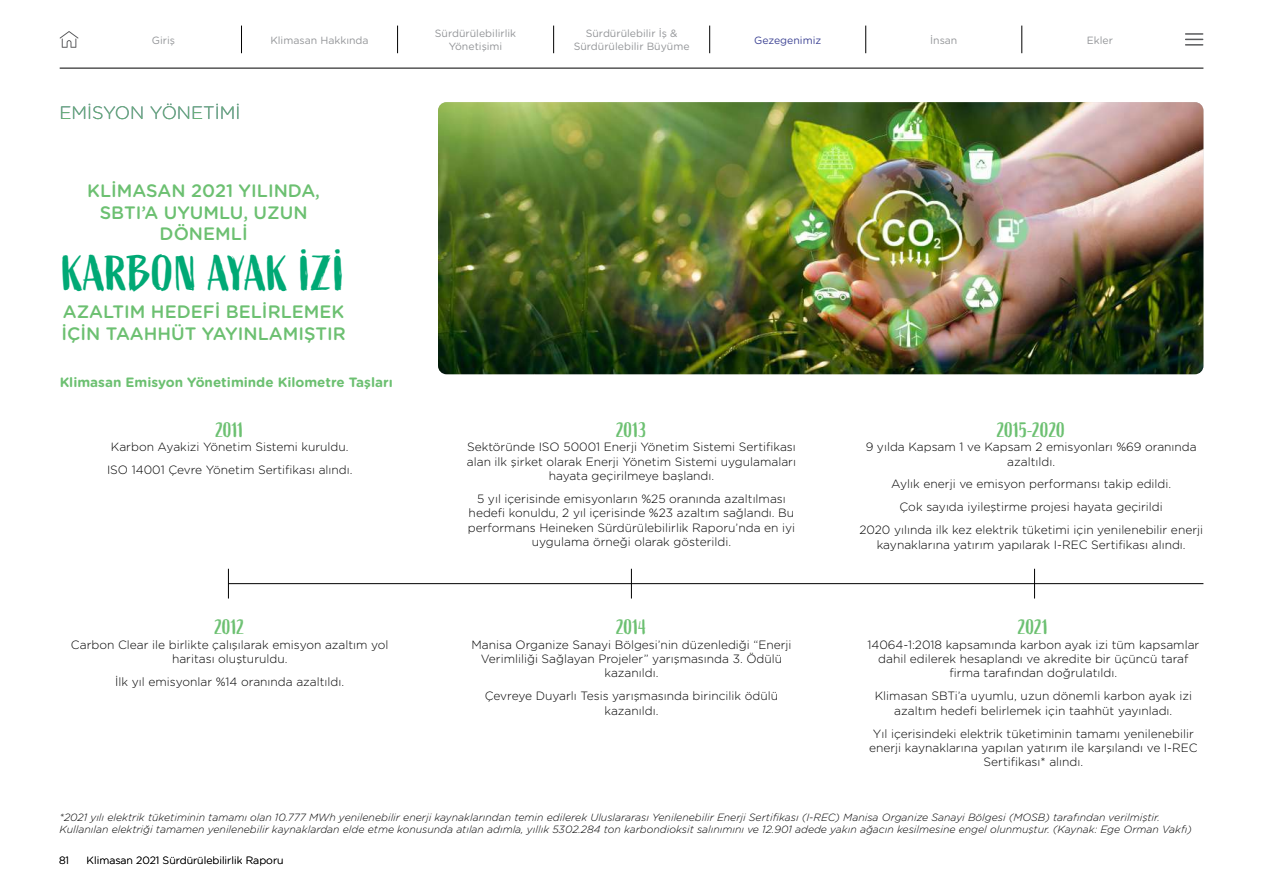
<style>
.page{position:relative;width:1263px;height:893px;background:#fff}
.page>*{position:absolute;margin:0;border:0;box-sizing:border-box;transform-origin:0 0}
.t1{font:49.5px "Active";letter-spacing:-.005em;color:#00a975}
.t2{font:21px "Active";color:#6cc071}
.t3{font:500 18px/21.6px "Gotham Rounded";color:#6cc071;text-align:center}
.t4{font:300 18px "Gotham Rounded";color:#6cc071}
.t5{font:700 13.5px "Gotham Rounded";color:#6cc071}
.t6{font:300 12px/14.4px "Gotham Rounded";color:#000;text-align:center}
.t7{font:italic 300 10.5px/12.6px "Gotham Rounded";color:#000}
.t8{font:10.5px/12.6px "Gotham Rounded";color:#939598;text-align:center}
.t9{font:300 10.5px "Gotham Rounded";color:#000}
.t10{font:10.5px "Gotham Rounded";color:#3d4394}
.s1{color:#3d4394}
</style>
<div class="page">
<svg style="left:241px;top:26px;width:1px;height:27px"></svg>
<svg style="left:397px;top:26px;width:1px;height:27px"></svg>
<svg style="left:553px;top:26px;width:1px;height:27px"></svg>
<svg style="left:709px;top:26px;width:1px;height:27px"></svg>
<svg style="left:865px;top:26px;width:1px;height:27px"></svg>
<svg style="left:1021px;top:26px;width:1px;height:27px"></svg>
<svg style="left:1185px;top:33px;width:18px;height:13px"></svg>
<svg style="left:60px;top:31px;width:18px;height:17px"></svg>
<hr style="left:60px;top:68px;width:1143px;height:1px;background:#000">
<img style="left:438px;top:102px;width:765px;height:272px">
<svg style="left:228px;top:569px;width:1px;height:29px"></svg>
<svg style="left:631px;top:569px;width:1px;height:29px"></svg>
<svg style="left:1034px;top:569px;width:1px;height:29px"></svg>
<hr style="left:228px;top:583px;width:975px;height:1px;background:#000">
<p class="t8" style="left:152px;top:33px;width:25px">Giriş</p>
<p class="t8" style="left:270px;top:33px;width:100px">Klimasan Hakkında</p>
<p class="t8" style="left:435px;top:27px;width:83px">Sürdürülebilirlik<br>Yönetişimi</p>
<p class="t8" style="left:574px;top:27px;width:117px">Sürdürülebilir İş &amp;<br>Sürdürülebilir Büyüme</p>
<p class="t10" style="left:754px;top:33px;width:69px">Gezegenimiz</p>
<p class="t8" style="left:930px;top:33px;width:29px">İnsan</p>
<p class="t8" style="left:1087px;top:33px;width:28px">Ekler</p>
<h3 class="t4" style="left:60px;top:101px;width:179px"><span class="s1">EM</span>ISYON YÖNETI <span class="s1">M</span>I</h3>
<h3 class="t3" style="left:87px;top:179px;width:234px">KLİ MASAN 2021 YILINDA,<br>SBTI’A UYUMLU, UZUN<br>DÖNEMLİ</h3>
<h1 class="t1" style="left:62px;top:245px;width:285px">KARBON AYAK İZİ</h1>
<h3 class="t3" style="left:62px;top:300px;width:286px;text-align:left">AZALTIM HEDEFİ BELİ RLEMEK<br>İÇİ N TAAHHÜT YAYINLAMIŞTIR</h3>
<p class="t5" style="left:60px;top:373px;width:335px">Klimasan Emisyon Yönetiminde Kilometre Taşları</p>
<h2 class="t2" style="left:216px;top:418px;width:30px">2011</h2>
<p class="t6" style="left:107px;top:435px;width:247px;line-height:23px">Karbon Ayakizi Yönetim Sistemi kuruldu.<br>ISO 14001 Çevre Yönetim Sertifikası alındı.</p>
<h2 class="t2" style="left:215px;top:615px;width:32px">2012</h2>
<p class="t6" style="left:71px;top:637px;width:319px">Carbon Clear ile birlikte çalışılarak emisyon azaltım yol haritası oluşturuldu.</p>
<p class="t6" style="left:115px;top:674px;width:230px">İlk yıl emisyonlar %14 oranında azaltıldı.</p>
<h2 class="t2" style="left:616px;top:418px;width:32px">2013</h2>
<p class="t6" style="left:467px;top:439px;width:331px">Sektöründe ISO 50001 Enerji Yönetim Sistemi Sertifikası alan ilk şirket olarak Enerji Yönetim Sistemi uygulamaları hayata geçirilmeye başlandı.</p>
<p class="t6" style="left:468px;top:491px;width:329px">5 yıl içerisinde emisyonların %25 oranında azaltılması hedefi konuldu, 2 yıl içerisinde %23 azaltım sağlandı. Bu performans Heineken Sürdürülebilirlik Raporu’nda en iyi uygulama örneği olarak gösterildi.</p>
<h2 class="t2" style="left:616px;top:615px;width:31px">2014</h2>
<p class="t6" style="left:471px;top:637px;width:322px">Manisa Organize Sanayi Bölgesi’nin düzenlediği “Enerji<br>Verimliliği Sağlayan Projeler” yarışmasında 3. Ödülü kazanıldı.</p>
<p class="t6" style="left:485px;top:688px;width:295px">Çevreye Duyarlı Tesis yarışmasında birincilik ödülü kazanıldı.</p>
<h2 class="t2" style="left:997px;top:418px;width:70px">2015-2020</h2>
<p class="t6" style="left:866px;top:439px;width:333px">9 yılda Kapsam 1 ve Kapsam 2 emisyonları %69 oranında azaltıldı.</p>
<p class="t6" style="left:859px;top:472px;width:345px;line-height:23px">Aylık enerji ve emisyon performansı takip edildi.<br>Çok sayıda iyileştirme projesi hayata geçirildi<br>2020 yılında ilk kez elektrik tüketimi için yenilenebilir enerji</p>
<p class="t6" style="left:877px;top:537px;width:310px">kaynaklarına yatırım yapılarak I-REC Sertifikası alındı.</p>
<h2 class="t2" style="left:1018px;top:615px;width:32px">2021</h2>
<p class="t6" style="left:867px;top:637px;width:333px">14064-1:2018 kapsamında karbon ayak izi tüm kapsamlar dahil edilerek hesaplandı ve akredite bir üçüncü taraf firma tarafından doğrulatıldı.</p>
<p class="t6" style="left:875px;top:688px;width:319px">Klimasan SBTi’a uyumlu, uzun dönemli karbon ayak izi azaltım hedefi belirlemek için taahhüt yayınladı.</p>
<p class="t6" style="left:869px;top:726px;width:330px">Yıl içerisindeki elektrik tüketiminin tamamı yenilenebilir enerji kaynaklarına yapılan yatırım ile karşılandı ve I-REC<br>Sertifikası* alındı.</p>
<p class="t7" style="left:60px;top:810px;width:1134px">*2021 yılı elektrik tüketiminin tamamı olan 10.777 MWh yenilenebilir enerji kaynaklarından temin edilerek Uluslararası Yenilenebilir Enerji Sertifikası (I-REC) Manisa Organize Sanayi Bölgesi (MOSB) tarafından verilmiştir.<br>Kullanılan elektriği tamamen yenilenebilir kaynaklardan elde etme konusunda atılan adımla, yıllık 5302.284 ton karbondioksit salınımını ve 12.901 adede yakın ağacın kesilmesine engel olunmuştur. (Kaynak: Ege Orman Vakfı)</p>
<p class="t9" style="left:59px;top:854px;width:12px">81</p>
<p class="t9" style="left:87px;top:853px;width:198px">Klimasan 2021 Sürdürülebilirlik Raporu</p>
</div>
